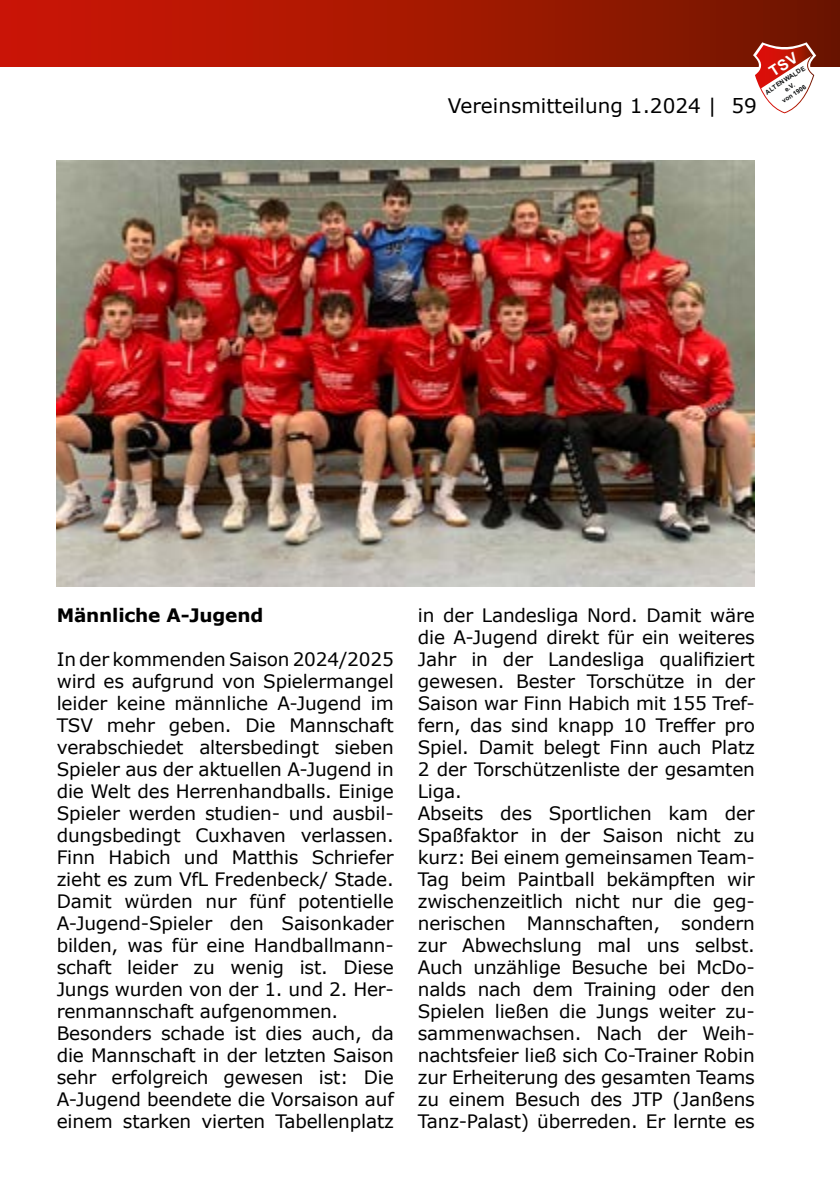
<style>
.page{position:relative;width:840px;height:1191px;background:#fff}
.page>*{position:absolute;margin:0;border:0;box-sizing:border-box;transform-origin:0 0}
.t1{font:20px "Verdana";color:#000}
.t2{font:18.4px/22px "Verdana";letter-spacing:-.01em;color:#000}
.t3{font:700 18.4px "Verdana";letter-spacing:-.01em;color:#000}
.t4{font:700 6.4px/8.2px "Arial";color:#0e1011;text-align:center}
</style>
<div class="page">
<div style="left:0;top:0;width:839px;height:67px;background:linear-gradient(to right,#d21705,#721700)"></div>
<img style="left:57px;top:160px;width:697px;height:427px">
<svg style="left:752px;top:42px;width:63px;height:71px"></svg>
<p class="t1" style="left:447px;top:92px;width:310px">Vereinsmitteilung 1.2024 | 59</p>
<p class="t4" style="left:763px;top:89px;width:48px;rotate:-33deg">ALTENWALDE e.V.<br>von 1906</p>
<p class="t3" style="left:57px;top:602px;width:208px">Männliche A-Jugend</p>
<p class="t2" style="left:57px;top:648px;width:338px">In der kommenden Saison 2024/2025 wird es aufgrund von Spielermangel leider keine männliche A-Jugend im TSV mehr geben. Die Mannschaft verabschiedet altersbedingt sieben Spieler aus der aktuellen A-Jugend in die Welt des Herrenhandballs. Einige Spieler werden studien- und ausbil&shy;dungsbedingt Cuxhaven verlassen.<br>Finn Habich und Matthis Schriefer zieht es zum VfL Fredenbeck/ Stade.<br>Damit würden nur fünf potentielle A-Jugend-Spieler den Saisonkader bilden, was für eine Handballmann&shy;schaft leider zu wenig ist. Diese Jungs wurden von der 1. und 2. Her&shy;renmannschaft aufgenommen.<br>Besonders schade ist dies auch, da die Mannschaft in der letzten Saison sehr erfolgreich gewesen ist: Die A-Jugend beendete die Vorsaison auf einem starken vierten Tabellenplatz</p>
<p class="t2" style="left:417px;top:604px;width:338px">in der Landesliga Nord. Damit wäre die A-Jugend direkt für ein weiteres Jahr in der Landesliga qualifiziert gewesen. Bester Torschütze in der Saison war Finn Habich mit 155 Tref&shy;fern, das sind knapp 10 Treffer pro Spiel. Damit belegt Finn auch Platz 2 der Torschützenliste der gesamten Liga.<br>Abseits des Sportlichen kam der Spaßfaktor in der Saison nicht zu kurz: Bei einem gemeinsamen Team-Tag beim Paintball bekämpften wir zwischenzeitlich nicht nur die geg&shy;nerischen Mannschaften, sondern zur Abwechslung mal uns selbst.<br>Auch unzählige Besuche bei McDo&shy;nalds nach dem Training oder den Spielen ließen die Jungs weiter zu&shy;sammenwachsen. Nach der Weih&shy;nachtsfeier ließ sich Co-Trainer Robin zur Erheiterung des gesamten Teams zu einem Besuch des JTP (Janßens Tanz-Palast) überreden. Er lernte es</p>
</div>
